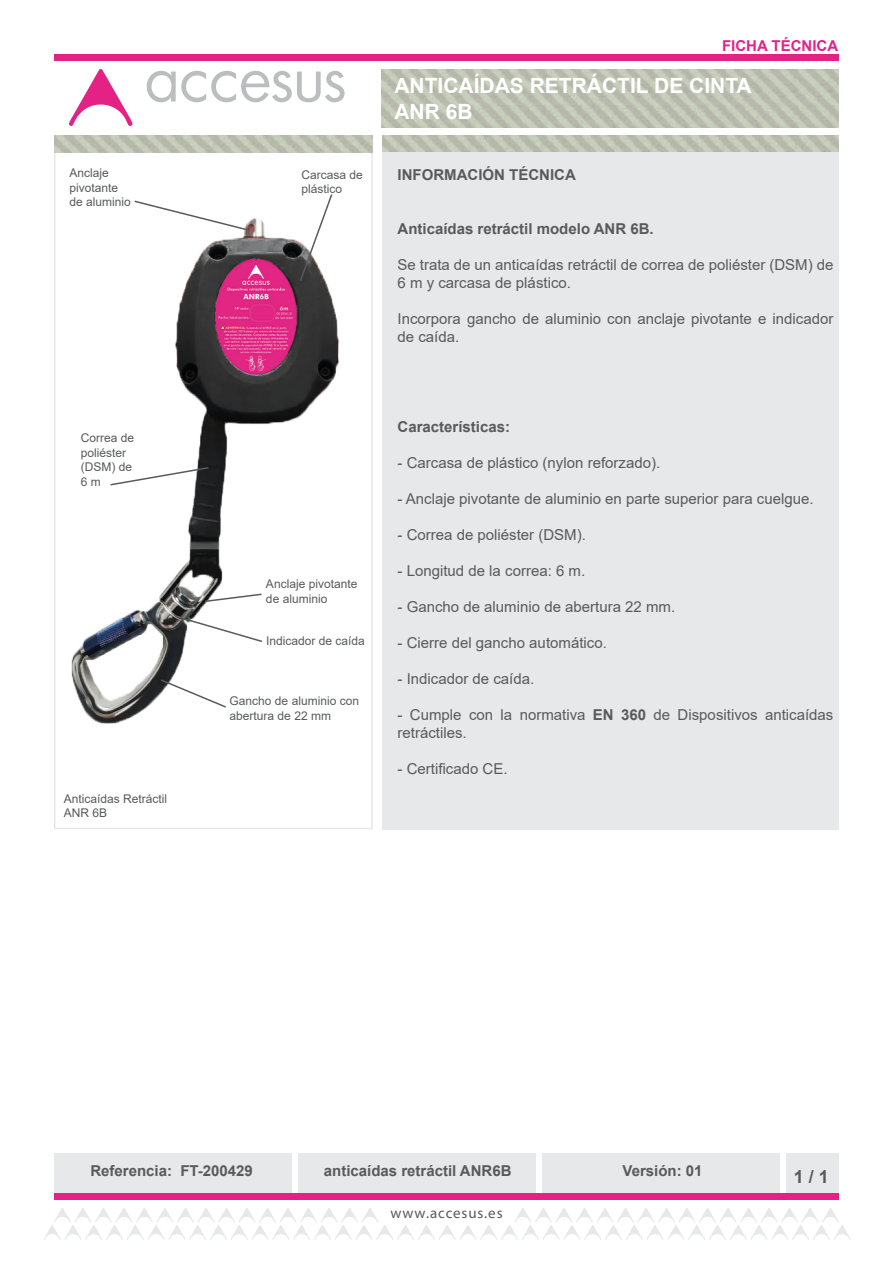
<style>
.page{position:relative;width:893px;height:1263px;background:#fff}
.page>*{position:absolute;margin:0;border:0;box-sizing:border-box;transform-origin:0 0}
.t1{font:700 21px "Arial";color:#fff}
.t2{font:700 18px "Arial";color:#595a5c}
.t3{font:15px/18px "Arial";color:#595a5c}
.t4{font:700 15px "Arial";color:#595a5c}
.t5{font:15px "Myriad Pro";letter-spacing:.06em;color:#595a5c}
.t6{font:700 15px "Arial";color:#e42285}
.t7{font:12px/14.4px "Arial";color:#595a5c}
.s1{font-weight:700}
</style>
<div class="page">
<div style="left:54px;top:136px;width:319px;height:693px;background:#fff;border:2px solid #e7e8e9"></div>
<img style="left:71px;top:218px;width:268px;height:506px">
<div style="left:383px;top:136px;width:456px;height:693px;background:#e7e8e9"></div>
<svg style="left:147px;top:71px;width:198px;height:31px"></svg>
<svg style="left:69px;top:69px;width:63px;height:57px"></svg>
<img style="left:381px;top:69px;width:458px;height:58px">
<div style="left:54px;top:1153px;width:237px;height:47px;background:#e7e8e9"></div>
<div style="left:298px;top:1153px;width:237px;height:47px;background:#e7e8e9"></div>
<div style="left:542px;top:1153px;width:237px;height:47px;background:#e7e8e9"></div>
<div style="left:786px;top:1153px;width:53px;height:47px;background:#e7e8e9"></div>
<div style="left:54px;top:54px;width:785px;height:6px;background:#e42285"></div>
<div style="left:54px;top:1193px;width:785px;height:7px;background:#e42285"></div>
<svg style="left:44px;top:1208px;width:806px;height:32px"></svg>
<img style="left:54px;top:136px;width:319px;height:16px">
<img style="left:383px;top:136px;width:456px;height:16px">
<svg style="left:133px;top:200px;width:115px;height:31px"></svg>
<svg style="left:299px;top:194px;width:35px;height:89px"></svg>
<svg style="left:109px;top:466px;width:101px;height:20px"></svg>
<svg style="left:203px;top:593px;width:60px;height:10px"></svg>
<svg style="left:174px;top:614px;width:90px;height:29px"></svg>
<svg style="left:159px;top:678px;width:69px;height:31px"></svg>
<p class="t6" style="left:722px;top:36px;width:118px">FICHA TÉCNICA</p>
<p class="t7" style="left:69px;top:166px;width:41px">Anclaje</p>
<p class="t7" style="left:69px;top:180px;width:50px">pivotante</p>
<p class="t7" style="left:69px;top:195px;width:63px">de aluminio</p>
<p class="t7" style="left:81px;top:431px;width:55px">Correa de poliéster (DSM) de<br>6 m</p>
<p class="t7" style="left:64px;top:791px;width:105px">Anticaídas Retráctil</p>
<p class="t7" style="left:64px;top:806px;width:45px">ANR 6B</p>
<p class="t7" style="left:301px;top:167px;width:63px">Carcasa de</p>
<p class="t7" style="left:301px;top:182px;width:42px">plástico</p>
<p class="t1" style="left:394px;top:71px;width:359px">ANTICAÍDAS RETRÁCTIL DE CINTA</p>
<p class="t1" style="left:394px;top:96px;width:80px">ANR 6B</p>
<p class="t4" style="left:398px;top:164px;width:180px">INFORMACIÓN TÉCNICA</p>
<p class="t4" style="left:398px;top:218px;width:258px">Anticaídas retráctil modelo ANR 6B.</p>
<p class="t3" style="left:398px;top:256px;width:437px">Se trata de un anticaídas retráctil de correa de poliéster (DSM) de<br>6 m y carcasa de plástico.</p>
<p class="t3" style="left:398px;top:310px;width:437px">Incorpora gancho de aluminio con anclaje pivotante e indicador de caída.</p>
<p class="t7" style="left:266px;top:577px;width:93px">Anclaje pivotante</p>
<p class="t7" style="left:266px;top:591px;width:63px">de aluminio</p>
<p class="t7" style="left:266px;top:634px;width:100px">Indicador de caída</p>
<p class="t7" style="left:230px;top:694px;width:131px">Gancho de aluminio con</p>
<p class="t7" style="left:230px;top:708px;width:103px">abertura de 22 mm</p>
<p class="t4" style="left:398px;top:416px;width:114px">Características:</p>
<p class="t3" style="left:398px;top:454px;width:264px">- Carcasa de plástico (nylon reforzado).</p>
<p class="t3" style="left:398px;top:490px;width:418px">- Anclaje pivotante de aluminio en parte superior para cuelgue.</p>
<p class="t3" style="left:398px;top:526px;width:190px">- Correa de poliéster (DSM).</p>
<p class="t3" style="left:398px;top:562px;width:189px">- Longitud de la correa: 6 m.</p>
<p class="t3" style="left:398px;top:598px;width:279px">- Gancho de aluminio de abertura 22 mm.</p>
<p class="t3" style="left:398px;top:634px;width:211px">- Cierre del gancho automático.</p>
<p class="t3" style="left:398px;top:670px;width:138px">- Indicador de caída.</p>
<p class="t3" style="left:398px;top:706px;width:437px">- Cumple con la normativa <span class="s1">EN 360</span> de Dispositivos anticaídas retráctiles.</p>
<p class="t3" style="left:398px;top:760px;width:112px">- Certificado CE.</p>
<p class="t4" style="left:90px;top:1160px;width:164px">Referencia: FT-200429</p>
<p class="t4" style="left:324px;top:1160px;width:189px">anticaídas retráctil ANR6B</p>
<p class="t4" style="left:623px;top:1160px;width:82px">Versión: 01</p>
<p class="t2" style="left:794px;top:1163px;width:37px">1 / 1</p>
<p class="t5" style="left:390px;top:1204px;width:114px">www.accesus.es</p>
</div>
